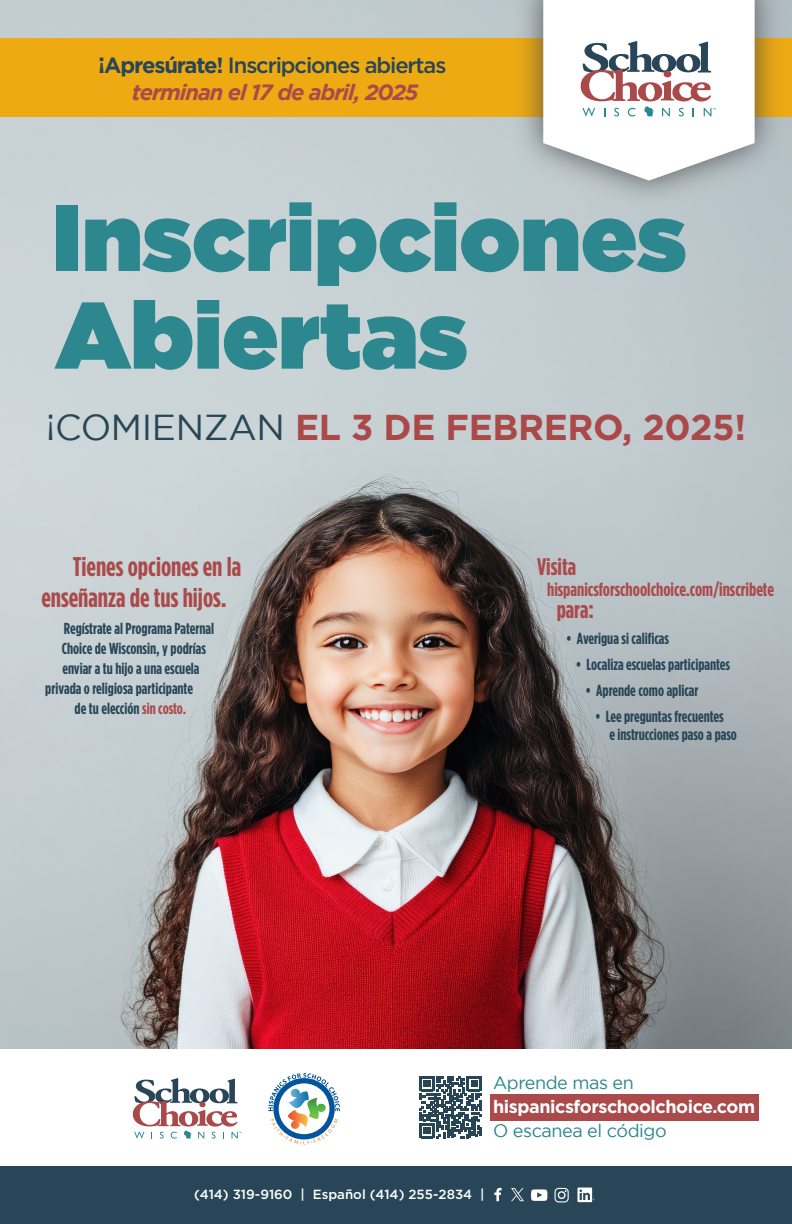
<style>
.page{position:relative;width:792px;height:1224px;background:#fff}
.page>*{position:absolute;margin:0;border:0;box-sizing:border-box;transform-origin:0 0}
.t1{font:900 94px "Gotham";color:#2d878f}
.t2{font:700 36px "Gotham";letter-spacing:-.01em;color:#aa494a}
.t3{font:700 27px/31px "Gotham Condensed";color:#aa4a4b}
.t4{font:700 24px "Gotham Condensed";color:#aa4a4b}
.t5{font:italic 700 22px/26.4px "Gotham";letter-spacing:-.05em;color:#aa4a4b;text-align:center}
.t6{font:700 19px "Gotham Condensed";color:#aa4a4b}
.t7{font:18px "Gotham";letter-spacing:-.025em;color:#2a878f}
.t8{font:700 18px "Gotham";letter-spacing:-.025em;color:#fff}
.t9{font:700 16px/18px "Gotham Condensed";color:#284657}
.t10{font:500 13.3px "Gotham";color:#fff}
.s1{font-style:normal;color:#284657}
.s2{font-weight:500;font-style:normal;color:#284657}
.s3{font-weight:400;color:#284657}
.s4{color:#aa494a}
</style>
<div class="page">
<img style="left:0;top:0;width:792px;height:1049px">
<svg style="left:268px;top:1073px;width:72px;height:72px"></svg>
<div style="left:0;top:38px;width:792px;height:78px;background:#eeaa13"></div>
<img style="left:503px;top:0;width:289px;height:221px">
<svg style="left:543px;top:0;width:212px;height:181px"></svg>
<div style="left:490px;top:1094px;width:269px;height:27px;background:#aa4a4b"></div>
<div style="left:0;top:1167px;width:792px;height:57px;background:#284657"></div>
<svg style="left:577px;top:1188px;width:18px;height:14px"></svg>
<svg style="left:494px;top:1188px;width:8px;height:13px"></svg>
<svg style="left:555px;top:1188px;width:14px;height:14px"></svg>
<svg style="left:511px;top:1188px;width:13px;height:13px"></svg>
<svg style="left:531px;top:1189px;width:17px;height:12px"></svg>
<svg style="left:133px;top:1078px;width:108px;height:61px"></svg>
<svg style="left:420px;top:1076px;width:62px;height:62px"></svg>
<h3 class="t5" style="left:98px;top:52px;width:350px"><span class="s1">¡Apresúrate!</span> <span class="s2">Inscripciones abiertas </span>terminan el 17 de abril, 2025</h3>
<h1 class="t1" style="left:52px;top:170px;width:636px">Inscripciones</h1>
<h1 class="t1" style="left:55px;top:268px;width:414px">Abiertas</h1>
<h2 class="t2" style="left:46px;top:406px;width:702px"><span class="s3">¡COMIENZAN</span> EL 3 DE FEBRERO, 2025!</h2>
<h3 class="t3" style="left:42px;top:551px;width:201px;text-indent:31px">Tienes opciones en la enseñanza de tus hijos.</h3>
<p class="t9" style="left:64px;top:619px;width:152px">Regístrate al Programa Paternal</p>
<p class="t9" style="left:62px;top:639px;width:146px">Choice de Wisconsin, y podrías</p>
<p class="t9" style="left:62px;top:659px;width:139px">enviar a tu hijo a una escuela</p>
<p class="t9" style="left:45px;top:679px;width:149px">privada o religiosa participante</p>
<p class="t9" style="left:75px;top:699px;width:113px">de tu elección <span class="s4">sin costo.</span></p>
<h3 class="t4" style="left:537px;top:553px;width:41px">Visita</h3>
<p class="t6" style="left:547px;top:579px;width:228px">hispanicsforschoolchoice.com/inscribete</p>
<h3 class="t4" style="left:557px;top:596px;width:39px">para:</h3>
<p class="t9" style="left:566px;top:630px;width:104px">• Averigua si calificas</p>
<p class="t9" style="left:576px;top:656px;width:156px">• Localiza escuelas participantes</p>
<p class="t9" style="left:585px;top:682px;width:115px">• Aprende como aplicar</p>
<p class="t9" style="left:609px;top:708px;width:129px;text-indent:-14px">• Lee preguntas frecuentes<br>e instrucciones paso a paso</p>
<p class="t7" style="left:493px;top:1073px;width:142px">Aprende mas en</p>
<p class="t8" style="left:493px;top:1097px;width:263px">hispanicsforschoolchoice.com</p>
<p class="t7" style="left:493px;top:1121px;width:175px">O escanea el código</p>
<p class="t10" style="left:194px;top:1186px;width:292px">(414) 319-9160 | Español (414) 255-2834 |</p>
</div>
